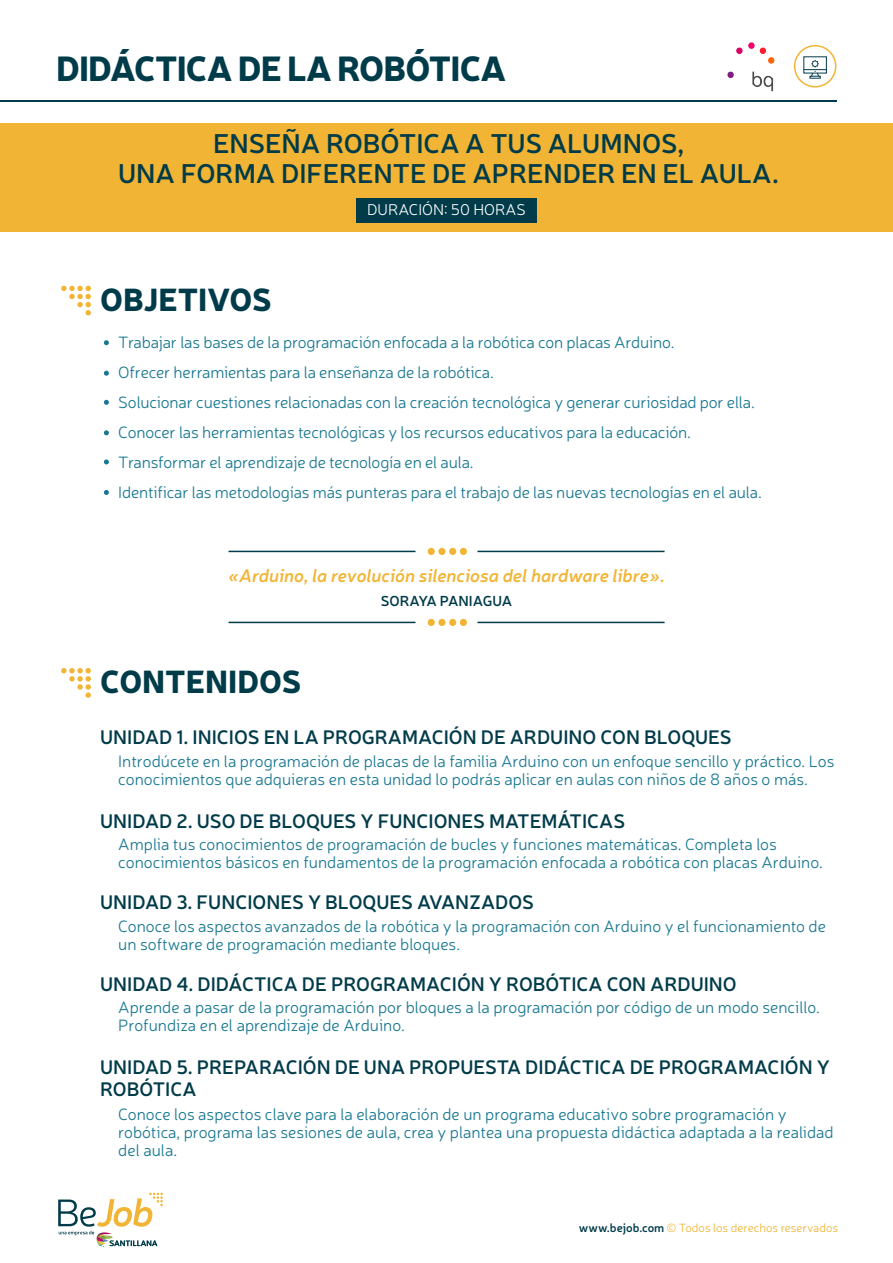
<style>
.page{position:relative;width:893px;height:1263px;background:#fff}
.page>*{position:absolute;margin:0;border:0;box-sizing:border-box;transform-origin:0 0}
.t1{font:900 34.5px "Neris";letter-spacing:-.025em;color:#003b49}
.t2{font:900 31.5px "Neris";color:#003b49}
.t3{font:600 27px/30px "Neris";color:#003b49;text-align:center}
.t4{font:600 19.5px/22.5px "Neris";color:#003b49}
.t5{font:italic 600 18px "Neris";color:#f1b434}
.t6{font:300 16.5px/18px "Neris";letter-spacing:-.01em;color:#197891}
.t7{font:300 15.75px "Neris";color:#fff}
.t8{font:600 14.4px "Neris";color:#003b49}
.t9{font:300 12px "Neris";color:#f1b434}
.s1{font-weight:600;color:#003b49}
</style>
<div class="page">
<div style="left:0;top:123px;width:893px;height:108px;background:#f1b434"></div>
<svg style="left:58px;top:1193px;width:105px;height:54px"></svg>
<div style="left:356px;top:198px;width:181px;height:25px;background:#003b49"></div>
<svg style="left:61px;top:286px;width:30px;height:29px"></svg>
<svg style="left:104px;top:340px;width:5px;height:5px"></svg>
<svg style="left:104px;top:371px;width:5px;height:5px"></svg>
<svg style="left:104px;top:400px;width:5px;height:5px"></svg>
<svg style="left:104px;top:430px;width:5px;height:5px"></svg>
<svg style="left:104px;top:459px;width:5px;height:5px"></svg>
<svg style="left:104px;top:490px;width:5px;height:5px"></svg>
<svg style="left:61px;top:668px;width:30px;height:30px"></svg>
<hr style="left:0;top:100px;width:837px;height:1px;background:#003b49">
<div style="left:794px;top:45px;width:42px;height:43px;border:2px solid #f1b434;border-radius:50%"></div>
<div style="left:803px;top:56px;width:24px;height:17px;border:1px solid #003b49"></div>
<svg style="left:804px;top:60px;width:22px;height:19px"></svg>
<hr style="left:229px;top:551px;width:186px;height:1px;background:#003b49">
<hr style="left:477px;top:551px;width:188px;height:1px;background:#003b49">
<div style="left:449px;top:548px;width:7px;height:7px;background:#f1b434;border-radius:50%"></div>
<div style="left:460px;top:548px;width:7px;height:7px;background:#f1b434;border-radius:50%"></div>
<div style="left:438px;top:548px;width:7px;height:7px;background:#f1b434;border-radius:50%"></div>
<div style="left:428px;top:548px;width:7px;height:7px;background:#f1b434;border-radius:50%"></div>
<hr style="left:229px;top:622px;width:186px;height:1px;background:#003b49">
<hr style="left:477px;top:622px;width:188px;height:1px;background:#003b49">
<div style="left:449px;top:619px;width:7px;height:7px;background:#f1b434;border-radius:50%"></div>
<div style="left:460px;top:619px;width:7px;height:7px;background:#f1b434;border-radius:50%"></div>
<div style="left:438px;top:619px;width:7px;height:7px;background:#f1b434;border-radius:50%"></div>
<div style="left:428px;top:619px;width:7px;height:7px;background:#f1b434;border-radius:50%"></div>
<img style="left:727px;top:42px;width:48px;height:50px">
<h1 class="t1" style="left:56px;top:43px;width:452px">DIDÁCTICA DE LA ROBÓTICA</h1>
<h3 class="t3" style="left:118px;top:127px;width:662px">ENSEÑA ROBÓTICA A TUS ALUMNOS,<br>UNA FORMA DIFERENTE DE APRENDER EN EL AULA.</h3>
<p class="t7" style="left:367px;top:199px;width:160px">DURACIÓN: 50 HORAS</p>
<h2 class="t2" style="left:100px;top:276px;width:173px">OBJETIVOS</h2>
<p class="t6" style="left:118px;top:327px;width:645px;line-height:30px">Trabajar las bases de la programación enfocada a la robótica con placas Arduino.<br>Ofrecer herramientas para la enseñanza de la robótica.<br>Solucionar cuestiones relacionadas con la creación tecnológica y generar curiosidad por ella.<br>Conocer las herramientas tecnológicas y los recursos educativos para la educación.<br>Transformar el aprendizaje de tecnología en el aula.<br>Identificar las metodologías más punteras para el trabajo de las nuevas tecnologías en el aula.</p>
<p class="t5" style="left:228px;top:563px;width:438px">«Arduino, la revolución silenciosa del hardware libre».</p>
<p class="t8" style="left:381px;top:591px;width:133px">SORAYA PANIAGUA</p>
<h2 class="t2" style="left:100px;top:658px;width:203px">CONTENIDOS</h2>
<p class="t4" style="left:100px;top:725px;width:633px">UNIDAD 1. INICIOS EN LA PROGRAMACIÓN DE ARDUINO CON BLOQUES</p>
<p class="t6" style="left:118px;top:751px;width:718px">Introdúcete en la programación de placas de la familia Arduino con un enfoque sencillo y práctico. Los conocimientos que adquieras en esta unidad lo podrás aplicar en aulas con niños de 8 años o más.</p>
<p class="t4" style="left:100px;top:808px;width:527px">UNIDAD 2. USO DE BLOQUES Y FUNCIONES MATEMÁTICAS</p>
<p class="t6" style="left:118px;top:835px;width:706px">Amplia tus conocimientos de programación de bucles y funciones matemáticas. Completa los conocimientos básicos en fundamentos de la programación enfocada a robótica con placas Arduino.</p>
<p class="t4" style="left:100px;top:890px;width:435px">UNIDAD 3. FUNCIONES Y BLOQUES AVANZADOS</p>
<p class="t6" style="left:118px;top:916px;width:709px">Conoce los aspectos avanzados de la robótica y la programación con Arduino y el funcionamiento de un software de programación mediante bloques.</p>
<p class="t4" style="left:100px;top:971px;width:638px">UNIDAD 4. DIDÁCTICA DE PROGRAMACIÓN Y ROBÓTICA CON ARDUINO</p>
<p class="t6" style="left:118px;top:998px;width:703px">Aprende a pasar de la programación por bloques a la programación por código de un modo sencillo.<br>Profundiza en el aprendizaje de Arduino.</p>
<p class="t4" style="left:100px;top:1054px;width:731px">UNIDAD 5. PREPARACIÓN DE UNA PROPUESTA DIDÁCTICA DE PROGRAMACIÓN Y<br>ROBÓTICA</p>
<p class="t6" style="left:118px;top:1104px;width:717px">Conoce los aspectos clave para la elaboración de un programa educativo sobre programación y robótica, programa las sesiones de aula, crea y plantea una propuesta didáctica adaptada a la realidad del aula.</p>
<p class="t9" style="left:579px;top:1220px;width:261px"><span class="s1">www.bejob.com</span> © Todos los derechos reservados</p>
</div>
